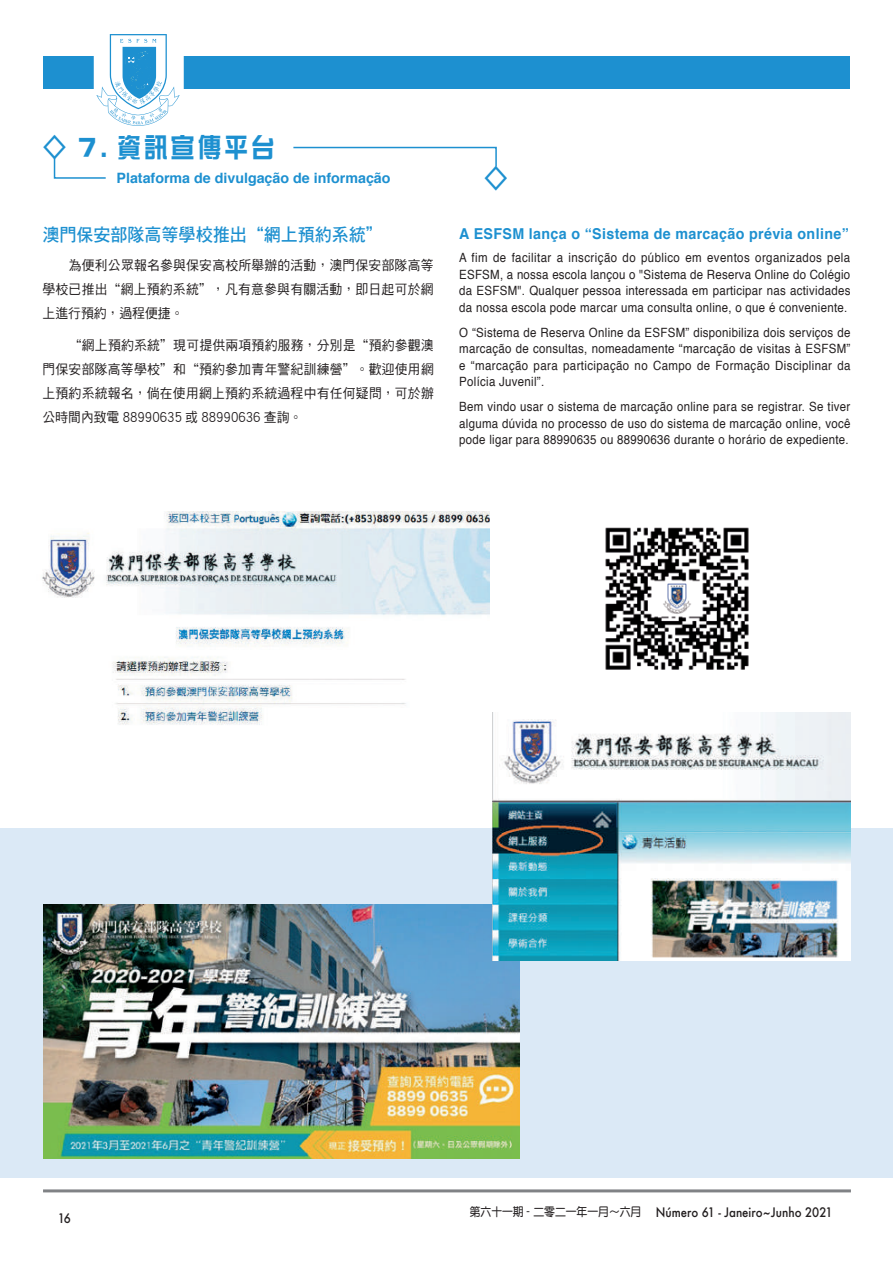
<style>
.page{position:relative;width:893px;height:1263px;background:#fff}
.page>*{position:absolute;margin:0;border:0;box-sizing:border-box;transform-origin:0 0}
.t1{font:27px "DF Zong Yi HK W7";letter-spacing:.1em;color:#1d90d0;scale:.9 1}
.t2{font:18px "DF Hei HK W7";letter-spacing:-.005em;color:#1d90d0;scale:.95 1}
.t3{font:700 15px "Helvetica";letter-spacing:.025em;color:#1d90d0;scale:.95 1}
.t4{font:700 14.25px "Helvetica";color:#1d90d0}
.t5{font:13.5px/24px "DF Hei HK W5";letter-spacing:.02em;color:#231f20;text-align:justify;scale:.95 1}
.t6{font:12.75px/16.5px "Helvetica";letter-spacing:.025em;color:#231f20;text-align:justify;scale:.9 1}
.t7{font:500 12.75px "Futura";color:#231f20;scale:.9 1}
.t8{font:12px "DF Yuan HK W7";color:#231f20;scale:.9 1}
.s1{font-family:"Futura";font-weight:500;font-size:12.75px}
</style>
<div class="page">
<hr style="left:43px;top:1189px;width:808px;height:3px;background:#808285">
<div style="left:43px;top:57px;width:807px;height:32px;background:#1d90d0"></div>
<svg style="left:94px;top:34px;width:90px;height:92px"></svg>
<div style="left:0;top:828px;width:893px;height:350px;background:#dbe9f6"></div>
<svg style="left:53px;top:158px;width:53px;height:21px"></svg>
<svg style="left:293px;top:146px;width:204px;height:21px"></svg>
<img style="left:42px;top:511px;width:447px;height:214px">
<img style="left:44px;top:904px;width:475px;height:254px">
<img style="left:605px;top:527px;width:144px;height:143px">
<img style="left:492px;top:713px;width:358px;height:248px">
<h1 class="t1" style="left:43px;top:133px;width:260px">◇ 7. 資訊宣傳平台</h1>
<p class="t4" style="left:117px;top:166px;width:275px">Plataforma de divulgação de informação</p>
<h1 class="t1" style="left:484px;top:163px;width:29px">◇</h1>
<h2 class="t2" style="left:43px;top:225px;width:360px">澳門保安部隊高等學校推出“網上預約系統”</h2>
<p class="t5" style="left:43px;top:252px;width:413px;text-indent:26px">為便利公眾報名參與保安高校所舉辦的活動，澳門保安部隊高等學校已推出“網上預約系統”，凡有意參與有關活動，即日起可於網上進行預約，過程便捷。</p>
<p class="t5" style="left:43px;top:333px;width:413px;text-indent:26px">“網上預約系統”現可提供兩項預約服務，分別是“預約參觀澳門保安部隊高等學校”和“預約參加青年警紀訓練營”。歡迎使用網上預約系統報名，倘在使用網上預約系統過程中有任何疑問，可於辦公時間內致電 88990635 或 88990636 查詢。</p>
<p class="t3" style="left:459px;top:222px;width:412px">A ESFSM lança o “Sistema de marcação prévia online”</p>
<p class="t6" style="left:459px;top:250px;width:436px">A fim de facilitar a inscrição do público em eventos organizados pela ESFSM, a nossa escola lançou o "Sistema de Reserva Online do Colégio da ESFSM". Qualquer pessoa interessada em participar nas actividades da nossa escola pode marcar uma consulta online, o que é conveniente.</p>
<p class="t6" style="left:459px;top:324px;width:436px">O “Sistema de Reserva Online da ESFSM” disponibiliza dois serviços de marcação de consultas, nomeadamente “marcação de visitas à ESFSM” e “marcação para participação no Campo de Formação Disciplinar da Polícia Juvenil”.</p>
<p class="t6" style="left:459px;top:399px;width:436px">Bem vindo usar o sistema de marcação online para se registrar. Se tiver alguma dúvida no processo de uso do sistema de marcação online, você pode ligar para 88990635 ou 88990636 durante o horário de expediente.</p>
<p class="t7" style="left:58px;top:1209px;width:16px">16</p>
<p class="t8" style="left:470px;top:1205px;width:327px">第六十一期 - 二零二一年一月～六月 <span class="s1">Número 61 - Janeiro</span></p>
<p class="t7" style="left:763px;top:1209px;width:11px">~</p>
<p class="t7" style="left:771px;top:1203px;width:70px">Junho 2021</p>
</div>
